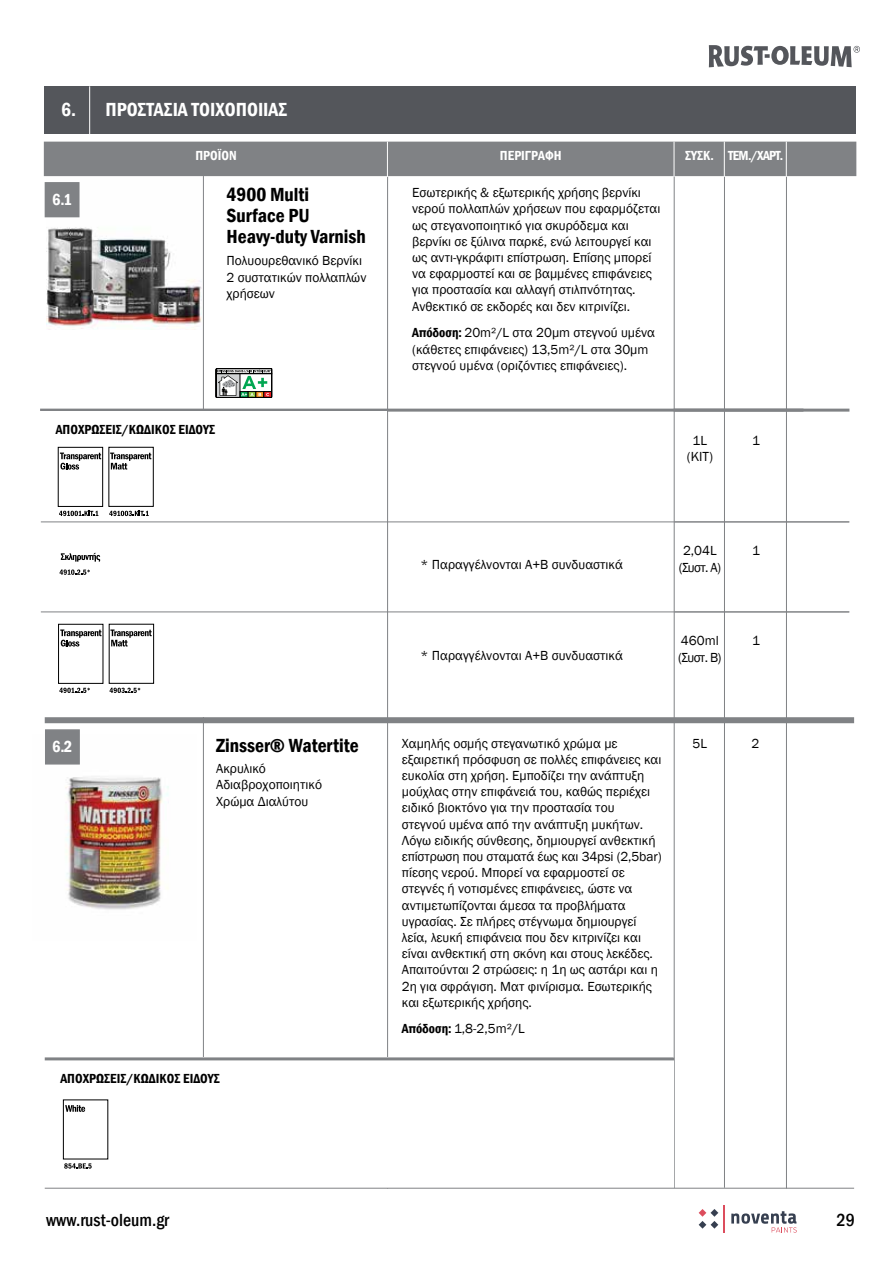
<style>
.page{position:relative;width:893px;height:1263px;background:#fff}
.page>*{position:absolute;margin:0;border:0;box-sizing:border-box;transform-origin:0 0}
.t1{font:600 condensed 19.5px/21px "Franklin Gothic";color:#000}
.t2{font:600 condensed 19.5px "Franklin Gothic";color:#fff}
.t3{font:500 condensed 18px "Franklin Gothic";color:#000}
.t4{font:600 condensed 16.5px "Franklin Gothic";color:#fff}
.t5{font:13.5px/16.2px "Franklin Gothic";color:#000}
.t6{font:600 condensed 13.5px "Franklin Gothic";color:#000}
.t7{font:600 condensed 13.5px "Franklin Gothic";color:#fff}
.t8{font:600 condensed 13.5px "Franklin Gothic";letter-spacing:-.05em;color:#fff}
.s1{font-weight:600;font-stretch:condensed}
</style>
<div class="page">
<hr style="left:387px;top:176px;width:1px;height:1012px;background:#808285">
<hr style="left:674px;top:176px;width:1px;height:1012px;background:#808285">
<hr style="left:724px;top:176px;width:1px;height:1012px;background:#808285">
<hr style="left:786px;top:176px;width:1px;height:1012px;background:#808285">
<hr style="left:203px;top:176px;width:1px;height:975px;background:#808285">
<div style="left:45px;top:86px;width:811px;height:48px;background:#54565b"></div>
<img style="left:45px;top:764px;width:124px;height:146px">
<div style="left:45px;top:1057px;width:629px;height:131px;background:#fff"></div>
<hr style="left:45px;top:1057px;width:629px;height:3px;background:#808285">
<div style="left:45px;top:717px;width:809px;height:6px;background:#808285"></div>
<img style="left:47px;top:217px;width:155px;height:113px">
<div style="left:44px;top:142px;width:812px;height:34px;background:#808285"></div>
<hr style="left:387px;top:142px;width:1px;height:35px;background:#fff">
<hr style="left:674px;top:142px;width:1px;height:35px;background:#fff">
<hr style="left:724px;top:142px;width:1px;height:35px;background:#fff">
<hr style="left:786px;top:142px;width:1px;height:35px;background:#fff">
<hr style="left:40px;top:409px;width:763px;height:3px;background:#808285">
<hr style="left:674px;top:409px;width:175px;height:3px;background:#808285">
<div style="left:40px;top:412px;width:347px;height:305px;background:#fff"></div>
<hr style="left:41px;top:521px;width:808px;height:1px;background:#808285">
<hr style="left:41px;top:611px;width:808px;height:1px;background:#808285">
<svg style="left:60px;top:569px;width:30px;height:6px"></svg>
<svg style="left:61px;top:553px;width:39px;height:9px"></svg>
<hr style="left:45px;top:1188px;width:809px;height:1px;background:#808285">
<div style="left:109px;top:447px;width:44px;height:60px;border:1px solid #000"></div>
<svg style="left:59px;top:511px;width:39px;height:5px"></svg>
<svg style="left:109px;top:511px;width:40px;height:5px"></svg>
<div style="left:58px;top:447px;width:45px;height:60px;border:1px solid #000"></div>
<svg style="left:60px;top:453px;width:41px;height:17px"></svg>
<svg style="left:110px;top:453px;width:41px;height:17px"></svg>
<div style="left:109px;top:624px;width:45px;height:59px;border:1px solid #000"></div>
<svg style="left:59px;top:688px;width:31px;height:5px"></svg>
<svg style="left:110px;top:688px;width:30px;height:5px"></svg>
<div style="left:58px;top:624px;width:45px;height:59px;border:1px solid #000"></div>
<svg style="left:60px;top:629px;width:41px;height:17px"></svg>
<svg style="left:110px;top:629px;width:42px;height:17px"></svg>
<svg style="left:64px;top:1163px;width:28px;height:5px"></svg>
<div style="left:63px;top:1100px;width:45px;height:59px;border:1px solid #000"></div>
<svg style="left:65px;top:1105px;width:20px;height:7px"></svg>
<div style="left:45px;top:182px;width:35px;height:35px;background:#808285"></div>
<hr style="left:89px;top:86px;width:1px;height:50px;background:#fff">
<div style="left:45px;top:729px;width:35px;height:35px;background:#808285;border:2px solid #808285"></div>
<svg style="left:216px;top:368px;width:56px;height:30px"></svg>
<svg style="left:699px;top:1209px;width:19px;height:19px"></svg>
<svg style="left:724px;top:1206px;width:1px;height:27px"></svg>
<svg style="left:731px;top:1211px;width:66px;height:21px"></svg>
<svg style="left:709px;top:45px;width:151px;height:22px"></svg>
<h1 class="t2" style="left:61px;top:96px;width:227px">6. ΠΡΟΣΤΑΣΙΑ ΤΟΙΧΟΠΟΙΙΑΣ</h1>
<p class="t4" style="left:52px;top:188px;width:21px">6.1</p>
<p class="t7" style="left:195px;top:146px;width:43px">ΠΡΟΪΟΝ</p>
<p class="t7" style="left:500px;top:146px;width:63px">ΠΕΡΙΓΡΑΦΗ</p>
<p class="t8" style="left:685px;top:146px;width:100px">ΣΥΣΚ. TEM./XAΡT.</p>
<h1 class="t1" style="left:226px;top:184px;width:141px">4900 Multi<br>Surface PU<br>Heavy-duty Varnish</h1>
<p class="t5" style="left:412px;top:185px;width:250px">Εσωτερικής &amp; εξωτερικής χρήσης βερνίκι νερού πολλαπλών χρήσεων που εφαρμόζεται ως στεγανοποιητικό για σκυρόδεμα και βερνίκι σε ξύλινα παρκέ, ενώ λειτουργεί και ως αντι-γκράφιτι επίστρωση. Επίσης μπορεί να εφαρμοστεί και σε βαμμένες επιφάνειες για προστασία και αλλαγή στιλπνότητας.<br>Ανθεκτικό σε εκδορές και δεν κιτρινίζει.</p>
<p class="t5" style="left:412px;top:325px;width:244px"><span class="s1">Απόδοση:</span> 20m²/L στα 20µm στεγνού υμένα (κάθετες επιφάνειες) 13,5m²/L στα 30µm στεγνού υμένα (οριζόντιες επιφάνειες).</p>
<p class="t5" style="left:226px;top:253px;width:141px">Πολυουρεθανικό Βερνίκι<br>2 συστατικών πολλαπλών χρήσεων</p>
<p class="t6" style="left:56px;top:420px;width:161px">AΠΟΧΡΩΣΕΙΣ/ΚΩΔΙΚΟΣ ΕΙΔΟΥΣ</p>
<p class="t5" style="left:421px;top:557px;width:204px">* Παραγγέλνονται Α+Β συνδυαστικά</p>
<p class="t5" style="left:421px;top:648px;width:204px">* Παραγγέλνονται Α+Β συνδυαστικά</p>
<p class="t5" style="left:687px;top:432px;width:28px;text-align:center">1L (KIT)</p>
<p class="t5" style="left:752px;top:432px;width:9px">1</p>
<p class="t5" style="left:679px;top:543px;width:44px;text-align:center">2,04L (Συστ. A)</p>
<p class="t5" style="left:752px;top:543px;width:9px">1</p>
<p class="t5" style="left:678px;top:633px;width:45px">460ml (Συστ. B)</p>
<p class="t5" style="left:752px;top:633px;width:9px">1</p>
<p class="t4" style="left:52px;top:736px;width:22px">6.2</p>
<p class="t5" style="left:402px;top:735px;width:261px">Χαμηλής οσμής στεγανωτικό χρώμα με εξαιρετική πρόσφυση σε πολλές επιφάνειες και ευκολία στη χρήση. Εμποδίζει την ανάπτυξη μούχλας στην επιφάνειά του, καθώς περιέχει ειδικό βιοκτόνο για την προστασία του στεγνού υμένα από την ανάπτυξη μυκήτων.<br>Λόγω ειδικής σύνθεσης, δημιουργεί ανθεκτική επίστρωση που σταματά έως και 34psi (2,5bar) πίεσης νερού. Μπορεί να εφαρμοστεί σε στεγνές ή νοτισμένες επιφάνειες, ώστε να αντιμετωπίζονται άμεσα τα προβλήματα υγρασίας. Σε πλήρες στέγνωμα δημιουργεί λεία, λευκή επιφάνεια που δεν κιτρινίζει και είναι ανθεκτική στη σκόνη και στους λεκέδες.<br>Απαιτούνται 2 στρώσεις: η 1η ως αστάρι και η 2η για σφράγιση. Ματ φινίρισμα. Εσωτερικής και εξωτερικής χρήσης.</p>
<p class="t5" style="left:402px;top:1021px;width:124px"><span class="s1">Απόδοση:</span> 1,8-2,5m²/L</p>
<h1 class="t1" style="left:216px;top:734px;width:144px">Zinsser® Watertite</h1>
<p class="t5" style="left:693px;top:735px;width:16px">5L</p>
<p class="t5" style="left:751px;top:735px;width:9px">2</p>
<p class="t5" style="left:216px;top:761px;width:107px">Ακρυλικό<br>Αδιαβροχοποιητικό<br>Χρώμα Διαλύτου</p>
<p class="t6" style="left:60px;top:1069px;width:161px">AΠΟΧΡΩΣΕΙΣ/ΚΩΔΙΚΟΣ ΕΙΔΟΥΣ</p>
<h2 class="t3" style="left:46px;top:1208px;width:125px">www.rust-oleum.gr</h2>
<h2 class="t3" style="left:837px;top:1208px;width:20px">29</h2>
</div>
